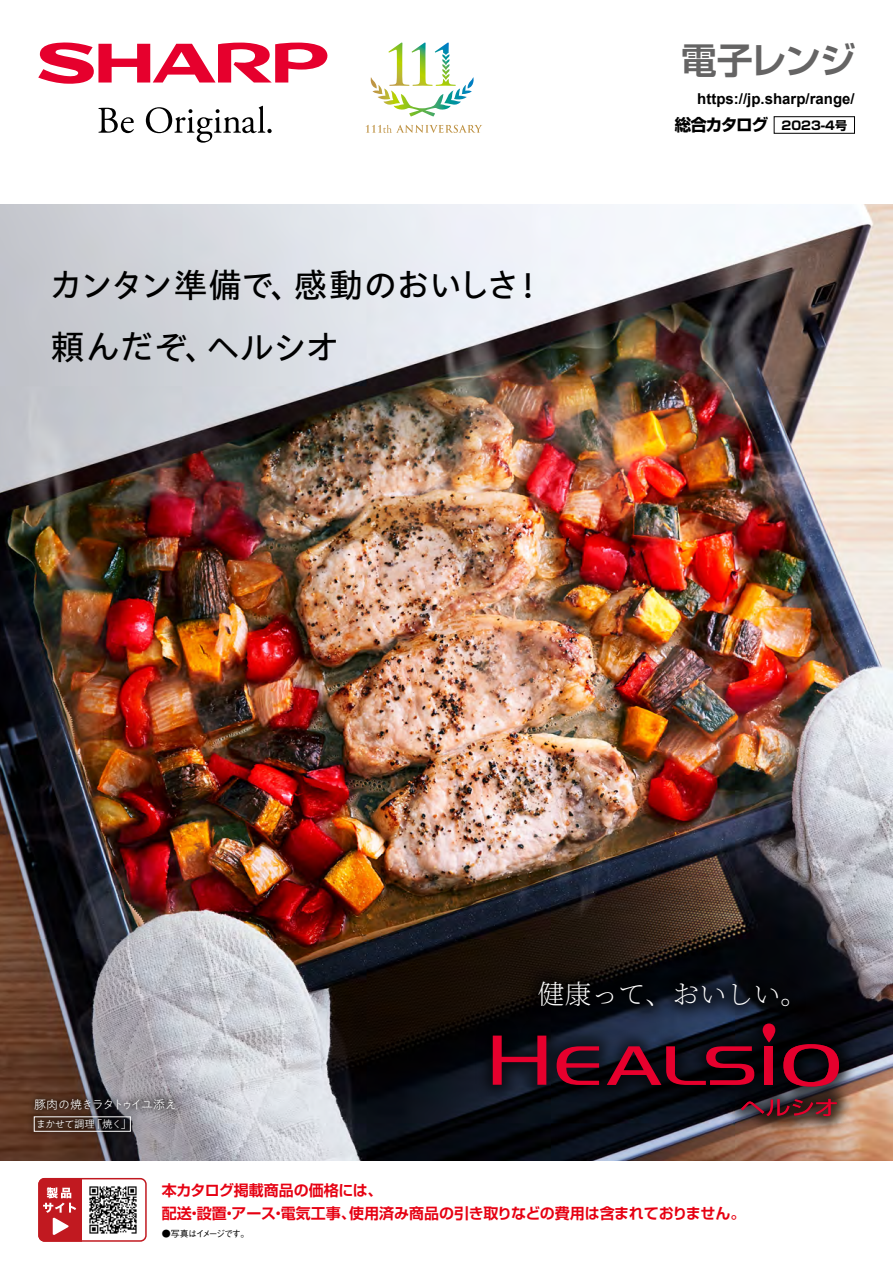
<style>
.page{position:relative;width:893px;height:1263px;background:#fff}
.page>*{position:absolute;margin:0;border:0;box-sizing:border-box;transform-origin:0 0}
.t1{font:700 36px "Shin Go Pro De";letter-spacing:-.04em;color:#656464}
.t2{font:500 34.5px/61.5px "P Aoto Gothic Std N";letter-spacing:-.05em;color:#000}
.t3{font:200 27px "Source Han Serif";color:#fff}
.t4{font:700 16.5px "Shin Go Pro";letter-spacing:-.07em;color:#000}
.t5{font:700 15px/22.5px "Shin Go Pro De";color:#e60012}
.t6{font:700 15px "Arial";color:#000}
.t7{font:300 12px "PA1 Gothic Std N";letter-spacing:-.08em;color:#fff}
.t8{font:700 12px "Shin Go Pro";color:#000}
.t9{font:300 10.5px "PA1 Gothic Std N";letter-spacing:-.085em;color:#fff}
.t10{font:500 9px "Gothic BBB Pr 6 N";letter-spacing:-.15em;color:#000}
</style>
<div class="page">
<img style="left:0;top:204px;width:893px;height:957px">
<div style="left:26px;top:1091px;width:156px;height:49px;background:#000;opacity:.75"></div>
<div style="left:475px;top:964px;width:382px;height:170px;background:#000;opacity:.6"></div>
<div style="left:765px;top:1046px;width:8px;height:39px;background:#e6002d"></div>
<svg style="left:763px;top:1023px;width:12px;height:19px"></svg>
<svg style="left:493px;top:1035px;width:53px;height:50px;background:#610a21"></svg>
<svg style="left:607px;top:1046px;width:147px;height:39px;background:#52071a"></svg>
<svg style="left:557px;top:1046px;width:42px;height:39px;background:#680820"></svg>
<div style="left:724px;top:1081px;width:130px;height:53px;background:#000;opacity:.3"></div>
<svg style="left:741px;top:1099px;width:96px;height:17px"></svg>
<div style="left:766px;top:1026px;width:91px;height:79px;background:#000;opacity:.3"></div>
<svg style="left:783px;top:1044px;width:56px;height:42px;background:#66051b"></svg>
<div style="left:774px;top:116px;width:81px;height:17px;border:1px solid #000"></div>
<svg style="left:98px;top:108px;width:36px;height:25px"></svg>
<svg style="left:146px;top:106px;width:126px;height:37px"></svg>
<svg style="left:38px;top:43px;width:289px;height:41px"></svg>
<div style="left:38px;top:1178px;width:44px;height:64px;background:#c11920"></div>
<div style="left:38px;top:1178px;width:109px;height:64px;border:2px solid #c11920;border-radius:6px"></div>
<svg style="left:43px;top:1187px;width:33px;height:48px"></svg>
<img style="left:89px;top:1186px;width:48px;height:48px">
<img style="left:370px;top:43px;width:104px;height:67px">
<svg style="left:366px;top:125px;width:116px;height:8px"></svg>
<h2 class="t2" style="left:49px;top:256px;width:497px">カンタン準備で、感動のおいしさ！頼んだぞ、ヘルシオ</h2>
<h1 class="t1" style="left:681px;top:31px;width:176px">電子レンジ</h1>
<p class="t4" style="left:675px;top:112px;width:95px">総合カタログ</p>
<p class="t6" style="left:697px;top:89px;width:159px">https://jp.sharp/range/</p>
<p class="t8" style="left:782px;top:115px;width:67px">2023-4号</p>
<p class="t7" style="left:34px;top:1098px;width:144px">豚肉の焼きラタトゥイユ添え</p>
<p class="t9" style="left:36px;top:1118px;width:97px">まかせて調理「焼く」</p>
<h3 class="t3" style="left:538px;top:979px;width:271px">健康って、おいしい。</h3>
<p class="t5" style="left:162px;top:1177px;width:585px">本カタログ掲載商品の価格には、<br>配送・設置・アース・電気工事、使用済み商品の引き取りなどの費用は含まれておりません。</p>
<p class="t10" style="left:162px;top:1226px;width:89px">●写真はイメージです。</p>
</div>
